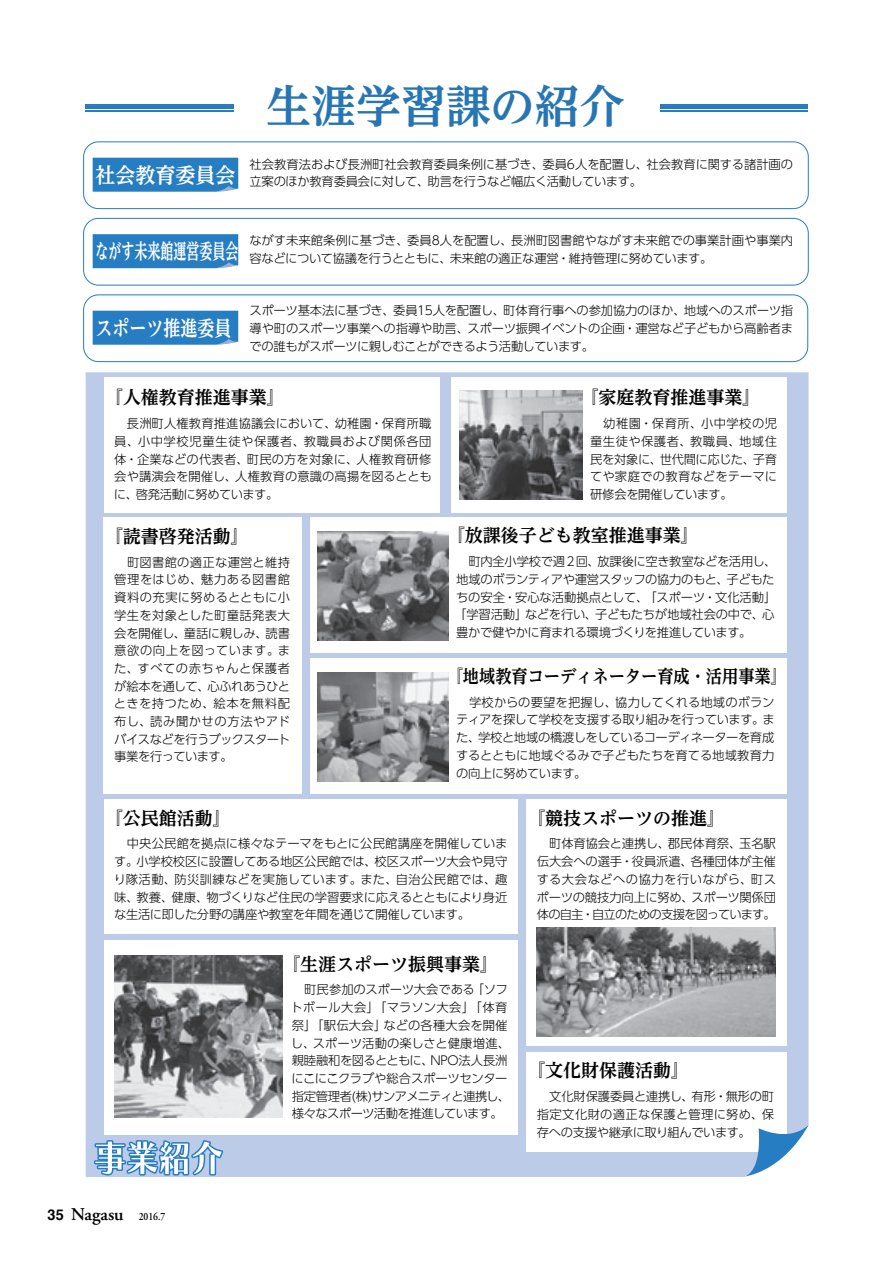
<style>
.page{position:relative;width:893px;height:1263px;background:#fff}
.page>*{position:absolute;margin:0;border:0;box-sizing:border-box;transform-origin:0 0}
.t1{font:700 45px "UD Reimin Pro";letter-spacing:-.005em;color:#2776b3}
.t2{font:700 21px "UD Reimin Pro";color:#fff;scale:.62 1}
.t3{font:700 21px "UD Reimin Pro";color:#fff;scale:.81 1}
.t4{font:700 21px "UD Reimin Pro";color:#fff;scale:.95 1}
.t5{font:700 18px "UD Reimin Pro";color:#030303}
.t6{font:700 18px "UD Reimin Pro";color:#030303;scale:.9 1}
.t7{font:600 18px "Adobe Garamond";color:#030303}
.t8{font:300 12.3px/17.7px "UD Shin Go Pro";letter-spacing:-.02em;color:#030303;text-align:justify}
.s1{font-family:"Helvetica";font-weight:700;font-size:14.85px}
.s2{font-size:11.1px}
</style>
<div class="page">
<hr style="left:85px;top:105px;width:723px;height:4px;background:#277dc1">
<hr style="left:85px;top:110px;width:723px;height:2px;background:#277dc1">
<div style="left:234px;top:97px;width:425px;height:22px;background:#fff"></div>
<div style="left:86px;top:372px;width:722px;height:805px;background:#bccce8"></div>
<div style="left:104px;top:377px;width:336px;height:135px;background:#fff"></div>
<div style="left:451px;top:377px;width:336px;height:135px;background:#fff"></div>
<div style="left:310px;top:518px;width:477px;height:135px;background:#fff"></div>
<div style="left:310px;top:658px;width:477px;height:135px;background:#fff"></div>
<div style="left:104px;top:518px;width:198px;height:275px;background:#fff"></div>
<div style="left:104px;top:940px;width:414px;height:195px;background:#fff"></div>
<div style="left:526px;top:799px;width:261px;height:246px;background:#fff"></div>
<div style="left:526px;top:1052px;width:261px;height:100px;background:#fff"></div>
<div style="left:104px;top:799px;width:414px;height:135px;background:#fff"></div>
<svg style="left:742px;top:1125px;width:66px;height:53px"></svg>
<div style="left:83px;top:141px;width:726px;height:68px;border:1px solid #277dc1;border-radius:15px"></div>
<div style="left:83px;top:218px;width:726px;height:67px;border:1px solid #277dc1;border-radius:15px"></div>
<div style="left:83px;top:294px;width:725px;height:68px;border:1px solid #277dc1;border-radius:15px"></div>
<div style="left:93px;top:158px;width:145px;height:34px;background:#277dc1"></div>
<div style="left:93px;top:234px;width:145px;height:34px;background:#277dc1"></div>
<div style="left:93px;top:311px;width:145px;height:34px;background:#277dc1"></div>
<img style="left:318px;top:531px;width:130px;height:109px">
<img style="left:318px;top:672px;width:130px;height:109px">
<img style="left:460px;top:390px;width:123px;height:109px">
<img style="left:114px;top:955px;width:168px;height:162px">
<img style="left:537px;top:928px;width:238px;height:108px">
<svg style="left:92px;top:1137px;width:134px;height:40px"></svg>
<h1 class="t1" style="left:266px;top:69px;width:360px">生涯学習課の紹介</h1>
<h2 class="t4" style="left:96px;top:158px;width:149px">社会教育委員会</h2>
<p class="t8" style="left:249px;top:154px;width:545px">社会教育法および長洲町社会教育委員条例に基づき、委員6人を配置し、社会教育に関する諸計画の立案のほか教育委員会に対して、助言を行うなど幅広く活動しています。</p>
<h2 class="t2" style="left:96px;top:234px;width:232px">ながす未来館運営委員会</h2>
<p class="t8" style="left:249px;top:231px;width:545px">ながす未来館条例に基づき、委員8人を配置し、長洲町図書館やながす未来館での事業計画や事業内容などについて協議を行うとともに、未来館の適正な運営・維持管理に努めています。</p>
<p class="t8" style="left:249px;top:301px;width:545px">スポーツ基本法に基づき、委員15人を配置し、町体育行事への参加協力のほか、地域へのスポーツ指導や町のスポーツ事業への指導や助言、スポーツ振興イベントの企画・運営など子どもから高齢者までの誰もがスポーツに親しむことができるよう活動しています。</p>
<h3 class="t5" style="left:105px;top:383px;width:182px">『人権教育推進事業』</h3>
<p class="t8" style="left:114px;top:414px;width:319px">　長洲町人権教育推進協議会において、幼稚園・保育所職員、小中学校児童生徒や保護者、教職員および関係各団体・企業などの代表者、町民の方を対象に、人権教育研修会や講演会を開催し、人権教育の意識の高揚を図るとともに、啓発活動に努めています。</p>
<h2 class="t3" style="left:96px;top:311px;width:169px">スポーツ推進委員</h2>
<h3 class="t5" style="left:581px;top:383px;width:181px">『家庭教育推進事業』</h3>
<p class="t8" style="left:590px;top:414px;width:189px">　幼稚園・保育所、小中学校の児童生徒や保護者、教職員、地域住民を対象に、世代間に応じた、子育てや家庭での教育などをテーマに研修会を開催しています。</p>
<h3 class="t5" style="left:105px;top:521px;width:145px">『読書啓発活動』</h3>
<p class="t8" style="left:114px;top:553px;width:178px">　町図書館の適正な運営と維持管理をはじめ、魅力ある図書館資料の充実に努めるとともに小学生を対象とした町童話発表大会を開催し、童話に親しみ、読書意欲の向上を図っています。また、すべての赤ちゃんと保護者が絵本を通して、心ふれあうひとときを持つため、絵本を無料配布し、読み聞かせの方法やアドバイスなどを行うブックスタート事業を行っています。</p>
<h3 class="t5" style="left:447px;top:521px;width:253px">『放課後子ども教室推進事業』</h3>
<p class="t8" style="left:454px;top:552px;width:324px;text-align:left">　町内全小学校で週２回、放課後に空き教室などを活用し、地域のボランティアや運営スタッフの協力のもと、子どもたちの安全・安心な活動拠点として、「スポーツ・文化活動」「学習活動」などを行い、子どもたちが地域社会の中で、心豊かで健やかに育まれる環境づくりを推進しています。</p>
<h3 class="t6" style="left:447px;top:661px;width:379px">『地域教育コーディネーター育成・活用事業』</h3>
<p class="t8" style="left:456px;top:693px;width:320px">　学校からの要望を把握し、協力してくれる地域のボランティアを探して学校を支援する取り組みを行っています。また、学校と地域の橋渡しをしているコーディネーターを育成するとともに地域ぐるみで子どもたちを育てる地域教育力の向上に努めています。</p>
<h3 class="t5" style="left:105px;top:803px;width:128px">『公民館活動』</h3>
<p class="t8" style="left:114px;top:834px;width:395px">　中央公民館を拠点に様々なテーマをもとに公民館講座を開催しています。小学校校区に設置してある地区公民館では、校区スポーツ大会や見守り隊活動、防災訓練などを実施しています。また、自治公民館では、趣味、教養、健康、物づくりなど住民の学習要求に応えるとともにより身近な生活に即した分野の講座や教室を年間を通じて開催しています。</p>
<h3 class="t5" style="left:282px;top:949px;width:217px">『生涯スポーツ振興事業』</h3>
<p class="t8" style="left:291px;top:980px;width:221px;text-align:left">　町民参加のスポーツ大会である「ソフトボール大会」「マラソン大会」「体育祭」「駅伝大会」などの各種大会を開催し、スポーツ活動の楽しさと健康増進、親睦融和を図るとともに、NPO法人長洲にこにこクラブや総合スポーツセンター指定管理者(株)サンアメニティと連携し、様々なスポーツ活動を推進しています。</p>
<h3 class="t7" style="left:48px;top:1204px;width:119px"><span class="s1">35</span> Nagasu <span class="s2">2016.7</span></h3>
<h3 class="t5" style="left:527px;top:803px;width:199px">『競技スポーツの推進』</h3>
<p class="t8" style="left:537px;top:834px;width:241px">　町体育協会と連携し、郡民体育祭、玉名駅伝大会への選手・役員派遣、各種団体が主催する大会などへの協力を行いながら、町スポーツの競技力向上に努め、スポーツ関係団体の自主・自立のための支援を図っています。</p>
<h3 class="t5" style="left:527px;top:1056px;width:163px">『文化財保護活動』</h3>
<p class="t8" style="left:537px;top:1087px;width:239px">　文化財保護委員と連携し、有形・無形の町指定文化財の適正な保護と管理に努め、保存への支援や継承に取り組んでいます。</p>
</div>
